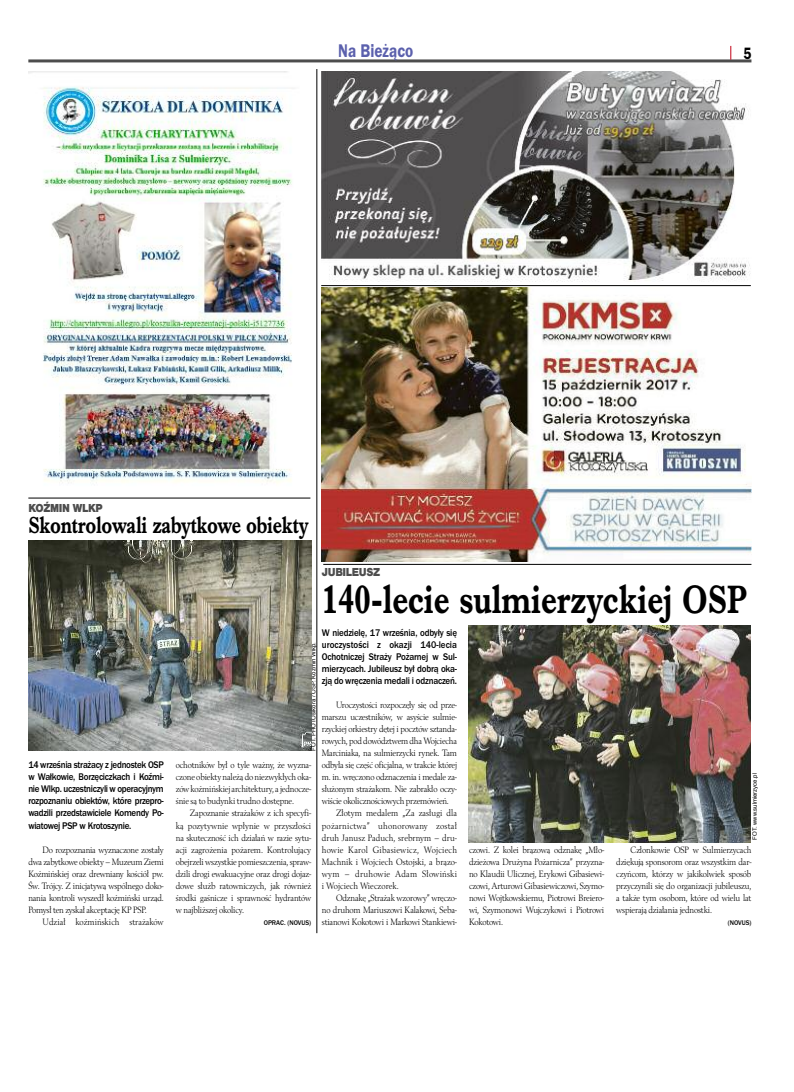
<style>
.page{position:relative;width:794px;height:1092px;background:#fff}
.page>*{position:absolute;margin:0;border:0;box-sizing:border-box;transform-origin:0 0}
.t1{font:700 41px "Imprint URWTCE";color:#000;scale:.8 1}
.t2{font:700 24px "Imprint URWTCE";letter-spacing:-.01em;color:#000;scale:.8 1}
.t3{font:19px "Franklin Got URWTCE Dem";color:#5b60ad;scale:.8 1}
.t4{font:17px "Franklin Got URWTCE Dem";color:#000;scale:.8 1}
.t5{font:900 12px "Nimbus San TCE";letter-spacing:-.035em;color:#4d4d4d;scale:.9 1}
.t6{font:500 10px/12px "Franklin Got URWTCE";letter-spacing:-.03em;color:#000;text-align:justify;scale:.9 1}
.t7{font:9.6px/12px "Berling TCE";letter-spacing:-.02em;color:#000;text-align:justify;scale:.9 1}
.t8{font:9.6px "Berling TCE";letter-spacing:.005em;color:#000;scale:.9 1}
.t9{font:9.6px "Berling TCE";letter-spacing:.025em;color:#000;scale:.9 1}
.t10{font:500 7px "Franklin Got URWTCE";color:#000;scale:.95 1}
.t11{font:6px "Helvetica";letter-spacing:-.005em;color:#000}
</style>
<div class="page">
<hr style="left:28px;top:59px;width:723px;height:3px;background:#4d4d4d">
<svg style="left:730px;top:46px;width:1px;height:14px"></svg>
<img style="left:322px;top:71px;width:429px;height:210px">
<img style="left:28px;top:71px;width:283px;height:427px">
<hr style="left:321px;top:285px;width:430px;height:1px;background:#000">
<img style="left:322px;top:287px;width:429px;height:274px">
<hr style="left:316px;top:69px;width:1px;height:864px;background:#000">
<img style="left:28px;top:541px;width:283px;height:209px">
<img style="left:468px;top:625px;width:283px;height:217px">
<hr style="left:28px;top:497px;width:282px;height:1px;background:#000">
<hr style="left:323px;top:564px;width:428px;height:1px;background:#000">
<h3 class="t3" style="left:338px;top:40px;width:95px">Na Bieżąco</h3>
<h3 class="t4" style="left:743px;top:43px;width:11px">5</h3>
<p class="t5" style="left:28px;top:501px;width:84px">KOŹMIN WLKP</p>
<h2 class="t2" style="left:28px;top:511px;width:352px">Skontrolowali zabytkowe obiekty</h2>
<p class="t6" style="left:28px;top:759px;width:152px">14 września strażacy z jednostek OSP w Wałkowie, Borzęciczkach i Koźmi&shy;nie Wlkp. uczestniczyli w operacyjnym rozpoznaniu obiektów, które przepro&shy;wadzili przedstawiciele Komendy Po&shy;wiatowej PSP w Krotoszynie.</p>
<p class="t7" style="left:28px;top:843px;width:152px;text-indent:14px">Do rozpoznania wyznaczone zostały dwa zabytkowe obiekty – Muzeum Ziemi Koźmińskiej oraz drewniany kościół pw.<br>Św. Trójcy. Z inicjatywą wspólnego doko&shy;nania kontroli wyszedł koźmiński urząd.<br>Pomysł ten zyskał akceptację KP PSP.</p>
<p class="t8" style="left:43px;top:915px;width:136px">Udział koźmińskich strażaków</p>
<p class="t5" style="left:322px;top:564px;width:66px">JUBILEUSZ</p>
<h1 class="t1" style="left:322px;top:574px;width:534px">140-lecie sulmierzyckiej OSP</h1>
<p class="t6" style="left:322px;top:627px;width:152px">W niedzielę, 17 września, odbyły się uroczystości z okazji 140-lecia Ochotniczej Straży Pożarnej w Sul&shy;mierzycach. Jubileusz był dobrą oka&shy;zją do wręczenia medali i odznaczeń.</p>
<p class="t7" style="left:336px;top:699px;width:135px">Uroczystości rozpoczęły się od prze-</p>
<p class="t7" style="left:322px;top:711px;width:151px">marszu uczestników, w asyście sulmie-</p>
<p class="t7" style="left:322px;top:723px;width:151px">rzyckiej orkiestry dętej i pocztów sztanda-</p>
<p class="t7" style="left:322px;top:735px;width:152px">rowych, pod dowództwem dha Wojciecha</p>
<p class="t7" style="left:322px;top:747px;width:152px">Marciniaka, na sulmierzycki rynek. Tam</p>
<p class="t7" style="left:322px;top:759px;width:152px">odbyła się część oficjalna, w trakcie której</p>
<p class="t7" style="left:322px;top:771px;width:151px">m. in. wręczono odznaczenia i medale za-</p>
<p class="t7" style="left:322px;top:783px;width:151px">służonym strażakom. Nie zabrakło oczy-</p>
<p class="t7" style="left:322px;top:795px;width:143px">wiście okolicznościowych przemówień.</p>
<p class="t8" style="left:336px;top:807px;width:136px">Złotym medalem „Za zasługi dla</p>
<p class="t9" style="left:322px;top:819px;width:152px">pożarnictwa” uhonorowany został</p>
<p class="t8" style="left:322px;top:831px;width:151px">druh Janusz Paduch, srebrnym – dru-</p>
<p class="t9" style="left:322px;top:843px;width:152px">howie Karol Gibasiewicz, Wojciech</p>
<p class="t8" style="left:322px;top:855px;width:151px">Machnik i Wojciech Ostojski, a brązo-</p>
<p class="t9" style="left:322px;top:867px;width:152px">wym – druhowie Adam Słowiński</p>
<p class="t8" style="left:322px;top:879px;width:87px">i Wojciech Wieczorek.</p>
<p class="t7" style="left:336px;top:891px;width:135px">Odznakę „Strażak wzorowy” wręczo-</p>
<p class="t7" style="left:322px;top:903px;width:151px">no druhom Mariuszowi Kalakowi, Seba-</p>
<p class="t7" style="left:322px;top:915px;width:151px">stianowi Kokotowi i Markowi Stankiewi-</p>
<p class="t11" style="left:311px;top:750px;width:110px;rotate:-90deg">FOT. PHOTOsikora / OSP. Koźmin Wlkp.</p>
<p class="t7" style="left:176px;top:759px;width:151px">ochotników był o tyle ważny, że wyzna&shy;czone obiekty należą do niezwykłych oka&shy;zów koźmińskiej architektury, a jednocze&shy;śnie są to budynki trudno dostępne.</p>
<p class="t7" style="left:176px;top:807px;width:152px;text-indent:14px">Zapoznanie strażaków z ich specyfi&shy;ką pozytywnie wpłynie w przyszłości na skuteczność ich działań w razie sytu&shy;acji zagrożenia pożarem. Kontrolujący obejrzeli wszystkie pomieszczenia, spraw&shy;dzili drogi ewakuacyjne oraz drogi dojaz&shy;dowe służb ratowniczych, jak również środki gaśnicze i sprawność hydrantów w najbliższej okolicy.</p>
<p class="t10" style="left:264px;top:917px;width:51px">OPRAC. (NOVUS)</p>
<p class="t11" style="left:752px;top:839px;width:68px;rotate:-90deg">FOT. www.sulmierzyce.pl</p>
<p class="t7" style="left:469px;top:843px;width:152px">czowi. Z kolei brązową odznakę „Mło&shy;dzieżowa Drużyna Pożarnicza” przyzna&shy;no Klaudii Ulicznej, Erykowi Gibasiewi&shy;czowi, Arturowi Gibasiewiczowi, Szymo&shy;nowi Wojtkowskiemu, Piotrowi Breiero&shy;wi, Szymonowi Wujczykowi i Piotrowi Kokotowi.</p>
<p class="t7" style="left:616px;top:843px;width:152px;text-indent:14px">Członkowie OSP w Sulmierzycach dziękują sponsorom oraz wszystkim dar&shy;czyńcom, którzy w jakikolwiek sposób przyczynili się do organizacji jubileuszu, a także tym osobom, które od wielu lat wspierają działania jednostki.</p>
<p class="t10" style="left:727px;top:917px;width:26px">(NOVUS)</p>
</div>
